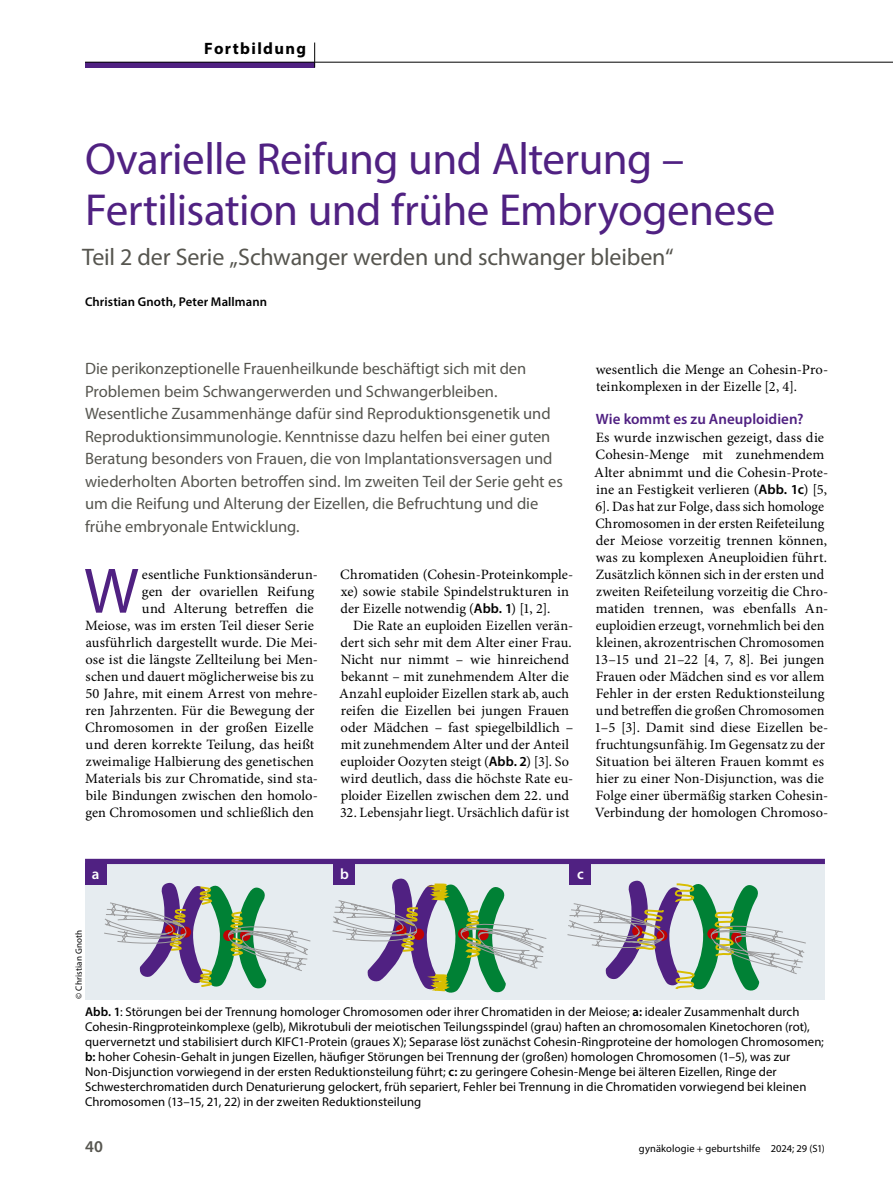
<style>
.page{position:relative;width:893px;height:1187px;background:#fff}
.page>*{position:absolute;margin:0;border:0;box-sizing:border-box;transform-origin:0 0}
.Para_Initial_1{font:64.65px "Myriad Pro";color:#502182}
.Title_1{font:45px/51px "Myriad Pro";letter-spacing:-.01em;color:#502182}
.SubTitle_x{font:24px "Myriad Pro";letter-spacing:-.01em;color:#56554f}
.Trailer_2-row{font:16.5px/22.5px "Myriad Pro";letter-spacing:-.005em;color:#56554f}
.t1{font:700 16.5px "Myriad Pro";letter-spacing:.08em;color:#000}
.NoXML_Pagina{font:600 16.5px "Myriad Pro";color:#56554f}
.SectionHeading_1{font:600 15px "Myriad Pro";color:#502182}
.Image_Number_x{font:600 15px "Myriad Pro";color:#fff}
.Para_x{font:14.25px/17px "Minion Pro";letter-spacing:.005em;color:#000}
.Para_Initial_1-2{font:14.25px/17px "Minion Pro";letter-spacing:.005em;color:#000}
.Para_Indent{font:14.25px/17px "Minion Pro";letter-spacing:.005em;color:#000}
.Image_Caption_x{font:12.75px/15px "Myriad Pro";letter-spacing:.01em;color:#000}
.Author_SubTitle{font:600 12.75px "Myriad Pro";letter-spacing:.005em;color:#000}
.NoXML_Pagina-2{font:10.5px "Myriad Pro";letter-spacing:.015em;color:#000}
.Image_Source_x{font:9px "Myriad Pro";letter-spacing:.015em;color:#000}
.s1{font-family:"Myriad Pro";font-weight:600;font-size:13.8px}
.s2{font-weight:600}
</style>
<div class="page">
<div style="left:85px;top:862px;width:740px;height:137px;background:#e6ecf0"></div>
<svg style="left:104px;top:882px;width:207px;height:107px"></svg>
<svg style="left:332px;top:878px;width:215px;height:114px"></svg>
<svg style="left:567px;top:880px;width:239px;height:111px"></svg>
<div style="left:85px;top:858px;width:740px;height:6px;background:#502182"></div>
<div style="left:85px;top:863px;width:21px;height:21px;background:#502182"></div>
<div style="left:334px;top:863px;width:21px;height:21px;background:#502182"></div>
<div style="left:570px;top:863px;width:21px;height:21px;background:#502182"></div>
<div style="left:85px;top:62px;width:230px;height:5px;background:#502182"></div>
<hr style="left:85px;top:62px;width:230px;height:1px;background:#000">
<hr style="left:315px;top:62px;width:578px;height:1px;background:#000">
<svg style="left:314px;top:43px;width:1px;height:24px"></svg>
<p class="t1" style="left:204px;top:37px;width:103px">Fortbildung</p>
<p class="Title_1" style="left:85px;top:133px;width:692px">Ovarielle Reifung und Alterung –<br>Fertilisation und frühe Embryogenese</p>
<p class="SubTitle_x" style="left:82px;top:242px;width:593px">Teil 2 der Serie „Schwanger werden und schwanger bleiben“</p>
<p class="Author_SubTitle" style="left:85px;top:294px;width:184px">Christian Gnoth, Peter Mallmann</p>
<p class="Trailer_2-row" style="left:85px;top:357px;width:479px">Die perikonzeptionelle Frauenheilkunde beschäftigt sich mit den Problemen beim Schwangerwerden und Schwangerbleiben.<br>Wesentliche Zusammenhänge dafür sind Reproduktionsgenetik und Reproduktionsimmunologie. Kenntnisse dazu helfen bei einer guten Beratung besonders von Frauen, die von Implantationsversagen und wiederholten Aborten betroffen sind. Im zweiten Teil der Serie geht es um die Reifung und Alterung der Eizellen, die Befruchtung und die frühe embryonale Entwicklung.</p>
<p class="Para_Initial_1" style="left:84px;top:551px;width:56px">W</p>
<p class="Para_Initial_1-2" style="left:142px;top:565px;width:178px">esentliche Funktionsänderun-</p>
<p class="Para_Initial_1-2" style="left:340px;top:565px;width:234px">Chromatiden (Cohesin-Proteinkomple&shy;xe) sowie stabile Spindelstrukturen in der Eizelle notwendig (<span class="s1">Abb. 1</span>) [1, 2].</p>
<p class="Para_Indent" style="left:339px;top:616px;width:236px;text-indent:14px">Die Rate an euploiden Eizellen verän&shy;dert sich sehr mit dem Alter einer Frau.<br>Nicht nur nimmt – wie hinreichend bekannt – mit zunehmendem Alter die Anzahl euploider Eizellen stark ab, auch reifen die Eizellen bei jungen Frauen oder Mädchen – fast spiegelbildlich – mit zunehmendem Alter und der Anteil euploider Oozyten steigt (<span class="s1">Abb. 2</span>) [3]. So wird deutlich, dass die höchste Rate eu&shy;ploider Eizellen zwischen dem 22. und</p>
<p class="Para_Indent" style="left:340px;top:803px;width:231px">32. Lebensjahr liegt. Ursächlich dafür ist</p>
<p class="Para_Initial_1-2" style="left:142px;top:582px;width:174px">gen der ovariellen Reifung</p>
<p class="Para_Initial_1-2" style="left:142px;top:599px;width:173px">und Alterung betreffen die</p>
<p class="Para_Initial_1-2" style="left:85px;top:616px;width:230px">Meiose, was im ersten Teil dieser Serie</p>
<p class="Para_Initial_1-2" style="left:86px;top:633px;width:234px">ausführlich dargestellt wurde. Die Mei-</p>
<p class="Para_Initial_1-2" style="left:85px;top:650px;width:234px">ose ist die längste Zellteilung bei Men-</p>
<p class="Para_Initial_1-2" style="left:86px;top:667px;width:230px">schen und dauert möglicherweise bis zu</p>
<p class="Para_Initial_1-2" style="left:85px;top:684px;width:234px">50 Jahre, mit einem Arrest von mehre-</p>
<p class="Para_Initial_1-2" style="left:86px;top:701px;width:231px">ren Jahrzenten. Für die Bewegung der</p>
<p class="Para_Initial_1-2" style="left:85px;top:718px;width:230px">Chromosomen in der großen Eizelle</p>
<p class="Para_Initial_1-2" style="left:86px;top:735px;width:230px">und deren korrekte Teilung, das heißt</p>
<p class="Para_Initial_1-2" style="left:86px;top:752px;width:230px">zweimalige Halbierung des genetischen</p>
<p class="Para_Initial_1-2" style="left:85px;top:769px;width:234px">Materials bis zur Chromatide, sind sta-</p>
<p class="Para_Initial_1-2" style="left:86px;top:786px;width:234px">bile Bindungen zwischen den homolo-</p>
<p class="Para_Initial_1-2" style="left:86px;top:803px;width:230px">gen Chromosomen und schließlich den</p>
<p class="Para_Indent" style="left:596px;top:361px;width:234px">wesentlich die Menge an Cohesin-Pro&shy;teinkomplexen in der Eizelle [2, 4].</p>
<p class="SectionHeading_1" style="left:596px;top:409px;width:209px">Wie kommt es zu Aneuploidien?</p>
<p class="Para_x" style="left:594px;top:429px;width:236px">Es wurde inzwischen gezeigt, dass die Cohesin-Menge mit zunehmendem Alter abnimmt und die Cohesin-Prote&shy;ine an Festigkeit verlieren (<span class="s1">Abb. 1c</span>) [5, 6]. Das hat zur Folge, dass sich homologe Chromosomen in der ersten Reifeteilung der Meiose vorzeitig trennen können, was zu komplexen Aneuploidien führt.<br>Zusätzlich können sich in der ersten und zweiten Reifeteilung vorzeitig die Chro&shy;matiden trennen, was ebenfalls An&shy;euploidien erzeugt, vornehmlich bei den kleinen, akrozentrischen Chromosomen 13–15 und 21–22 [4, 7, 8]. Bei jungen Frauen oder Mädchen sind es vor allem Fehler in der ersten Reduktionsteilung und betreffen die großen Chromosomen 1–5 [3]. Damit sind diese Eizellen be&shy;fruchtungsunfähig. Im Gegensatz zu der Situation bei älteren Frauen kommt es hier zu einer Non-Disjunction, was die Folge einer übermäßig starken Cohesin-Verbindung der homologen Chromoso-</p>
<p class="Image_Number_x" style="left:92px;top:864px;width:9px">a</p>
<p class="Image_Number_x" style="left:340px;top:864px;width:10px">b</p>
<p class="Image_Number_x" style="left:577px;top:864px;width:8px">c</p>
<p class="Image_Source_x" style="left:73px;top:998px;width:70px;rotate:-90deg">© Christian Gnoth</p>
<p class="Image_Caption_x" style="left:85px;top:1004px;width:740px"><span class="s2">Abb. 1</span>: Störungen bei der Trennung homologer Chromosomen oder ihrer Chromatiden in der Meiose; <span class="s2">a:</span> idealer Zusammenhalt durch Cohesin-Ringproteinkomplexe (gelb), Mikrotubuli der meiotischen Teilungsspindel (grau) haften an chromosomalen Kinetochoren (rot), quervernetzt und stabilisiert durch KIFC1-Protein (graues X); Separase löst zunächst Cohesin-Ringproteine der homologen Chromosomen; <span class="s2">b:</span> hoher Cohesin-Gehalt in jungen Eizellen, häufiger Störungen bei Trennung der (großen) homologen Chromosomen (1–5), was zur Non-Disjunction vorwiegend in der ersten Reduktionsteilung führt; <span class="s2">c:</span> zu geringere Cohesin-Menge bei älteren Eizellen, Ringe der Schwesterchromatiden durch Denaturierung gelockert, früh separiert, Fehler bei Trennung in die Chromatiden vorwiegend bei kleinen Chromosomen (13–15, 21, 22) in der zweiten Reduktionsteilung</p>
<p class="NoXML_Pagina" style="left:85px;top:1135px;width:19px">40</p>
<p class="NoXML_Pagina-2" style="left:639px;top:1141px;width:187px">gynäkologie + geburtshilfe 2024; 29 (S1)</p>
</div>
